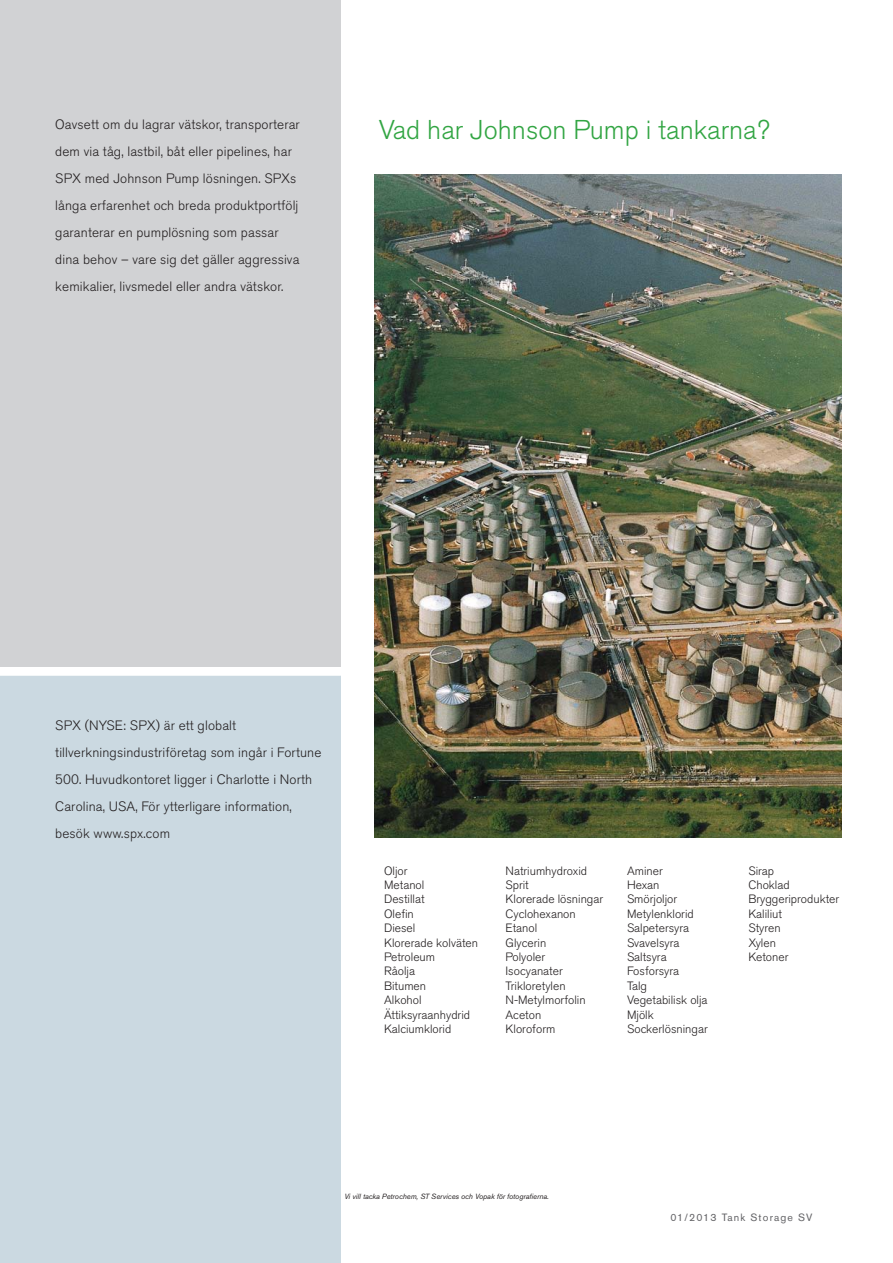
<style>
.page{position:relative;width:893px;height:1263px;background:#fff}
.page>*{position:absolute;margin:0;border:0;box-sizing:border-box;transform-origin:0 0}
.Headline__Large__gre{font:300 27px "Akzidenz Grotesk Pro";color:#32a543}
.Boxed_Body_Copy{font:300 13.5px/27px "Akzidenz Grotesk Pro";letter-spacing:.01em;color:#231f20}
.t1{font:300 12px "Akzidenz Grotesk Pro";color:#231f20}
.Page___version_no{font:10.5px "Akzidenz Grotesk Pro";letter-spacing:.11em;color:#636366}
.t2{font:italic 7.5px "Akzidenz Grotesk Pro";color:#231f20}
</style>
<div class="page">
<div style="left:0;top:676px;width:340px;height:587px;background:#cbd9e1"></div>
<div style="left:0;top:0;width:340px;height:667px;background:#d1d2d4"></div>
<img style="left:374px;top:175px;width:468px;height:663px">
<p class="Boxed_Body_Copy" style="left:55px;top:111px;width:246px">Oavsett om du lagrar vätskor, transporterar dem via tåg, lastbil, båt eller pipelines, har SPX med Johnson Pump lösningen. SPXs långa erfarenhet och breda produktportfölj garanterar en pumplösning som passar dina behov – vare sig det gäller aggressiva kemikalier, livsmedel eller andra vätskor.</p>
<p class="Headline__Large__gre" style="left:379px;top:112px;width:393px">Vad har Johnson Pump i tankarna?</p>
<p class="Boxed_Body_Copy" style="left:55px;top:712px;width:268px">SPX (NYSE: SPX) är ett globalt tillverkningsindustriföretag som ingår i Fortune 500. Huvudkontoret ligger i Charlotte i North Carolina, USA, För ytterligare information, besök www.spx.com</p>
<p class="t1" style="left:384px;top:863px;width:25px">Oljor</p>
<p class="t1" style="left:384px;top:877px;width:42px">Metanol</p>
<p class="t1" style="left:384px;top:891px;width:42px">Destillat</p>
<p class="t1" style="left:384px;top:906px;width:31px">Olefin</p>
<p class="t1" style="left:384px;top:920px;width:33px">Diesel</p>
<p class="t1" style="left:384px;top:935px;width:95px">Klorerade kolväten</p>
<p class="t1" style="left:384px;top:949px;width:53px">Petroleum</p>
<p class="t1" style="left:384px;top:963px;width:32px">Råolja</p>
<p class="t1" style="left:384px;top:978px;width:44px">Bitumen</p>
<p class="t1" style="left:384px;top:992px;width:39px">Alkohol</p>
<p class="t1" style="left:384px;top:1007px;width:88px">Ättiksyraanhydrid</p>
<p class="t1" style="left:384px;top:1021px;width:69px">Kalciumklorid</p>
<p class="t1" style="left:506px;top:863px;width:83px">Natriumhydroxid</p>
<p class="t1" style="left:506px;top:877px;width:25px">Sprit</p>
<p class="t1" style="left:506px;top:891px;width:99px">Klorerade lösningar</p>
<p class="t1" style="left:506px;top:906px;width:72px">Cyclohexanon</p>
<p class="t1" style="left:506px;top:920px;width:33px">Etanol</p>
<p class="t1" style="left:506px;top:935px;width:42px">Glycerin</p>
<p class="t1" style="left:506px;top:949px;width:41px">Polyoler</p>
<p class="t1" style="left:506px;top:963px;width:59px">Isocyanater</p>
<p class="t1" style="left:506px;top:978px;width:62px">Trikloretylen</p>
<p class="t1" style="left:506px;top:992px;width:82px">N-Metylmorfolin</p>
<p class="t1" style="left:506px;top:1007px;width:37px">Aceton</p>
<p class="t1" style="left:506px;top:1021px;width:51px">Kloroform</p>
<p class="t1" style="left:627px;top:863px;width:37px">Aminer</p>
<p class="t1" style="left:627px;top:877px;width:34px">Hexan</p>
<p class="t1" style="left:627px;top:891px;width:52px">Smörjoljor</p>
<p class="t1" style="left:627px;top:906px;width:68px">Metylenklorid</p>
<p class="t1" style="left:627px;top:920px;width:64px">Salpetersyra</p>
<p class="t1" style="left:627px;top:935px;width:54px">Svavelsyra</p>
<p class="t1" style="left:627px;top:949px;width:41px">Saltsyra</p>
<p class="t1" style="left:627px;top:963px;width:54px">Fosforsyra</p>
<p class="t1" style="left:627px;top:978px;width:22px">Talg</p>
<p class="t1" style="left:627px;top:992px;width:82px">Vegetabilisk olja</p>
<p class="t1" style="left:627px;top:1007px;width:28px">Mjölk</p>
<p class="t1" style="left:627px;top:1021px;width:82px">Sockerlösningar</p>
<p class="t1" style="left:748px;top:863px;width:27px">Sirap</p>
<p class="t1" style="left:748px;top:877px;width:43px">Choklad</p>
<p class="t1" style="left:748px;top:891px;width:92px">Bryggeriprodukter</p>
<p class="t1" style="left:748px;top:906px;width:35px">Kaliliut</p>
<p class="t1" style="left:748px;top:920px;width:34px">Styren</p>
<p class="t1" style="left:748px;top:935px;width:29px">Xylen</p>
<p class="t1" style="left:748px;top:949px;width:42px">Ketoner</p>
<p class="t2" style="left:344px;top:1191px;width:206px">Vi vill tacka Petrochem, ST Services och Vopak för fotografierna.</p>
<p class="Page___version_no" style="left:670px;top:1210px;width:144px">01/2013 Tank Storage SV</p>
</div>
